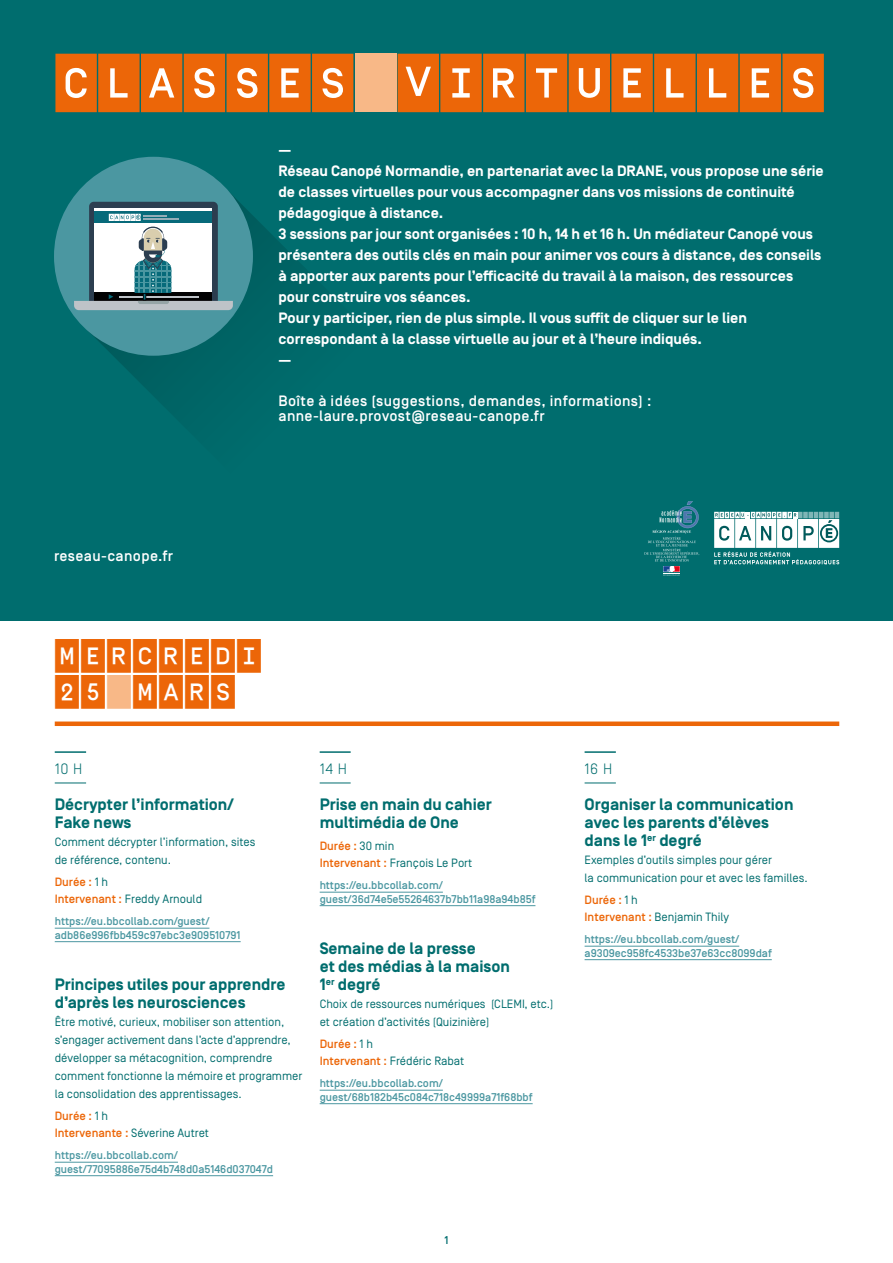
<style>
.page{position:relative;width:893px;height:1263px;background:#fff}
.page>*{position:absolute;margin:0;border:0;box-sizing:border-box;transform-origin:0 0}
.t1{font:500 58.5px "Simplon CNDP";color:#ec6608}
.t2{font:500 33.75px/36px "Simplon CNDP";letter-spacing:.04em;color:#ec6608}
.t3{font:700 16.5px/18px "Simplon BP";color:#006d6e}
.t4{font:700 15px/21px "Simplon BP";color:#fff}
.t5{font:500 15px/15px "Simplon BP";letter-spacing:.025em;color:#fff}
.t6{font:300 15px "Simplon BP";color:#006d6e}
.t7{font:12px/18px "Simplon BP Regular";color:#006d6e}
.t8{font:500 12px "Simplon BP";color:#ec6608}
.t9{font:500 11.25px/13.5px "Simplon BP";color:#4b97a1}
.t10{font:500 11.25px "Simplon BP";color:#006d6e}
.s1{font-family:"Simplon BP Regular";font-weight:400;color:#006d6e}
.s2{font-family:"Simplon BP";font-weight:500;color:#ec6608}
</style>
<div class="page">
<div style="left:0;top:0;width:893px;height:621px;background:#006d6e"></div>
<svg style="left:86px;top:178px;width:212px;height:222px"></svg>
<hr style="left:55px;top:751px;width:31px;height:2px;background:#006d6e">
<hr style="left:55px;top:783px;width:31px;height:1px;background:#006d6e">
<hr style="left:55px;top:928px;width:154px;height:1px;background:#4b97a1">
<hr style="left:55px;top:941px;width:186px;height:1px;background:#4b97a1">
<hr style="left:55px;top:1162px;width:123px;height:1px;background:#4b97a1">
<hr style="left:55px;top:1175px;width:218px;height:1px;background:#4b97a1">
<hr style="left:585px;top:751px;width:31px;height:2px;background:#006d6e">
<hr style="left:585px;top:783px;width:31px;height:1px;background:#006d6e">
<hr style="left:585px;top:946px;width:154px;height:1px;background:#4b97a1">
<hr style="left:585px;top:959px;width:187px;height:1px;background:#4b97a1">
<hr style="left:320px;top:751px;width:31px;height:2px;background:#006d6e">
<hr style="left:320px;top:783px;width:31px;height:1px;background:#006d6e">
<hr style="left:320px;top:892px;width:123px;height:1px;background:#4b97a1">
<hr style="left:320px;top:905px;width:215px;height:1px;background:#4b97a1">
<hr style="left:320px;top:1090px;width:123px;height:1px;background:#4b97a1">
<hr style="left:320px;top:1103px;width:213px;height:1px;background:#4b97a1">
<div style="left:61px;top:64px;width:32px;height:39px;background:#fff"></div>
<div style="left:104px;top:64px;width:31px;height:39px;background:#fff"></div>
<div style="left:146px;top:64px;width:32px;height:39px;background:#fff"></div>
<div style="left:189px;top:64px;width:31px;height:39px;background:#fff"></div>
<div style="left:231px;top:64px;width:32px;height:39px;background:#fff"></div>
<div style="left:274px;top:64px;width:31px;height:39px;background:#fff"></div>
<div style="left:402px;top:64px;width:32px;height:39px;background:#fff"></div>
<div style="left:445px;top:64px;width:31px;height:39px;background:#fff"></div>
<div style="left:487px;top:64px;width:32px;height:39px;background:#fff"></div>
<div style="left:531px;top:64px;width:32px;height:39px;background:#fff"></div>
<div style="left:573px;top:64px;width:32px;height:39px;background:#fff"></div>
<div style="left:616px;top:64px;width:31px;height:39px;background:#fff"></div>
<div style="left:660px;top:64px;width:31px;height:39px;background:#fff"></div>
<div style="left:702px;top:64px;width:32px;height:39px;background:#fff"></div>
<div style="left:744px;top:64px;width:32px;height:39px;background:#fff"></div>
<div style="left:316px;top:64px;width:32px;height:39px;background:#fff"></div>
<div style="left:787px;top:64px;width:32px;height:39px;background:#fff"></div>
<div style="left:54px;top:157px;width:199px;height:199px;background:#4b97a1;border-radius:50%"></div>
<svg style="left:74px;top:202px;width:159px;height:108px"></svg>
<div style="left:55px;top:721px;width:784px;height:5px;background:#ec6608"></div>
<svg style="left:714px;top:512px;width:125px;height:53px"></svg>
<svg style="left:644px;top:501px;width:56px;height:75px"></svg>
<h1 class="t1" style="left:55px;top:54px;width:771px">CLASSES VIRTUELLES</h1>
<p class="t4" style="left:279px;top:140px;width:547px">—<br>Réseau Canopé Normandie, en partenariat avec la DRANE, vous propose une série de classes virtuelles pour vous accompagner dans vos missions de continuité pédagogique à distance.<br>3 sessions par jour sont organisées : 10 h, 14 h et 16 h. Un médiateur Canopé vous présentera des outils clés en main pour animer vos cours à distance, des conseils à apporter aux parents pour l’efficacité du travail à la maison, des ressources pour construire vos séances.<br>Pour y participer, rien de plus simple. Il vous suffit de cliquer sur le lien correspondant à la classe virtuelle au jour et à l’heure indiqués.<br>—</p>
<p class="t5" style="left:279px;top:393px;width:374px">Boîte à idées (suggestions, demandes, informations) : anne-laure.provost@reseau-canope.fr</p>
<p class="t5" style="left:54px;top:549px;width:121px">reseau-canope.fr</p>
<h2 class="t2" style="left:55px;top:638px;width:208px">MERCREDI<br>25 MARS</h2>
<p class="t6" style="left:55px;top:760px;width:29px">10 H</p>
<h3 class="t3" style="left:55px;top:796px;width:180px">Décrypter l’information/<br>Fake news</h3>
<p class="t7" style="left:55px;top:833px;width:202px">Comment décrypter l’information, sites de référence, contenu.</p>
<p class="t8" style="left:55px;top:875px;width:55px">Durée : <span class="s1">1 h</span></p>
<p class="t7" style="left:55px;top:890px;width:149px"><span class="s2">Intervenant :</span> Freddy Arnould</p>
<p class="t9" style="left:55px;top:915px;width:187px">https://eu.bbcollab.com/guest/ adb86e996fbb459c97ebc3e909510791</p>
<h3 class="t3" style="left:55px;top:976px;width:232px">Principes utiles pour apprendre d’après les neurosciences</h3>
<p class="t7" style="left:55px;top:1013px;width:249px">Être motivé, curieux, mobiliser son attention, s’engager activement dans l’acte d’apprendre, développer sa métacognition, comprendre comment fonctionne la mémoire et programmer la consolidation des apprentissages.</p>
<p class="t8" style="left:55px;top:1109px;width:55px">Durée : <span class="s1">1 h</span></p>
<p class="t7" style="left:55px;top:1124px;width:156px"><span class="s2">Intervenante :</span> Séverine Autret</p>
<p class="t9" style="left:55px;top:1149px;width:220px">https://eu.bbcollab.com/ guest/77095886e75d4b748d0a5146d037047d</p>
<p class="t6" style="left:320px;top:760px;width:29px">14 H</p>
<h3 class="t3" style="left:320px;top:796px;width:174px">Prise en main du cahier multimédia de One</h3>
<p class="t8" style="left:320px;top:839px;width:76px">Durée : <span class="s1">30 min</span></p>
<p class="t7" style="left:320px;top:854px;width:154px"><span class="s2">Intervenant :</span> François Le Port</p>
<p class="t9" style="left:320px;top:879px;width:217px">https://eu.bbcollab.com/ guest/36d74e5e55264637b7bb11a98a94b85f</p>
<h3 class="t3" style="left:320px;top:940px;width:192px">Semaine de la presse<br>et des médias à la maison<br>1<sup>er</sup> degré</h3>
<p class="t7" style="left:320px;top:995px;width:235px">Choix de ressources numériques (CLEMI, etc.) et création d’activités (Quizinière)</p>
<p class="t8" style="left:320px;top:1037px;width:55px">Durée : <span class="s1">1 h</span></p>
<p class="t7" style="left:320px;top:1052px;width:146px"><span class="s2">Intervenant :</span> Frédéric Rabat</p>
<p class="t9" style="left:320px;top:1077px;width:214px">https://eu.bbcollab.com/ guest/68b182b45c084c718c49999a71f68bbf</p>
<p class="t10" style="left:444px;top:1233px;width:6px">1</p>
<p class="t6" style="left:585px;top:760px;width:29px">16 H</p>
<h3 class="t3" style="left:585px;top:796px;width:210px">Organiser la communication avec les parents d’élèves dans le 1<sup>er</sup> degré</h3>
<p class="t7" style="left:585px;top:851px;width:225px">Exemples d’outils simples pour gérer<br>la communication pour et avec les familles.</p>
<p class="t8" style="left:585px;top:893px;width:55px">Durée : <span class="s1">1 h</span></p>
<p class="t7" style="left:585px;top:908px;width:146px"><span class="s2">Intervenant :</span> Benjamin Thily</p>
<p class="t9" style="left:585px;top:933px;width:189px">https://eu.bbcollab.com/guest/ a9309ec958fc4533be37e63cc8099daf</p>
</div>
